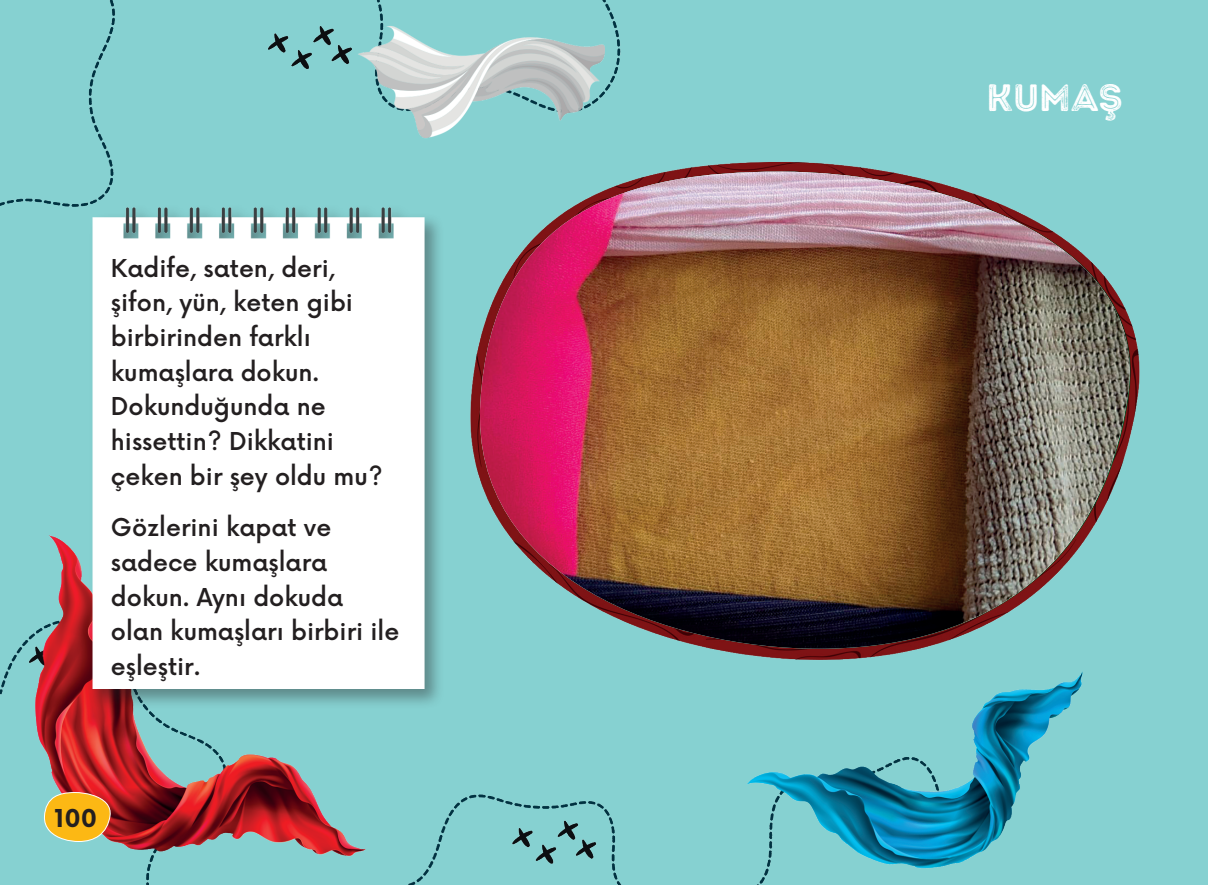
<style>
.page{position:relative;width:1208px;height:885px;background:#fff}
.page>*{position:absolute;margin:0;border:0;box-sizing:border-box;transform-origin:0 0}
.t1{font:38px "Intro Rust G Base 2 Line";color:#fff}
.t2{font:500 24px/34.6px "Now";color:#231f20}
.t3{font:700 24px "Now Alt";color:#231f20}
</style>
<div class="page">
<img style="left:0;top:0;width:1207px;height:884px">
<hr style="left:1207px;top:0;width:1px;height:884px;background:#86d1d1">
<svg style="left:44px;top:791px;width:67px;height:51px;background:#e9b038"></svg>
<svg style="left:470px;top:171px;width:680px;height:477px;background:#84bebf"></svg>
<img style="left:478px;top:171px;width:653px;height:477px">
<div style="left:88px;top:203px;width:356px;height:506px;background:#231f20;opacity:.4"></div>
<img style="left:82px;top:196px;width:355px;height:492px">
<p class="t2" style="left:111px;top:249px;width:273px">Kadife, saten, deri, şifon, yün, keten gibi birbirinden farklı kumaşlara dokun.<br>Dokunduğunda ne hissettin? Dikkatini çeken bir şey oldu mu?</p>
<p class="t2" style="left:111px;top:509px;width:290px">Gözlerini kapat ve sadece kumaşlara dokun. Aynı dokuda olan kumaşları birbiri ile eşleştir.</p>
<p class="t3" style="left:54px;top:800px;width:44px">100</p>
<h1 class="t1" style="left:986px;top:74px;width:138px">KUMAŞ</h1>
</div>
